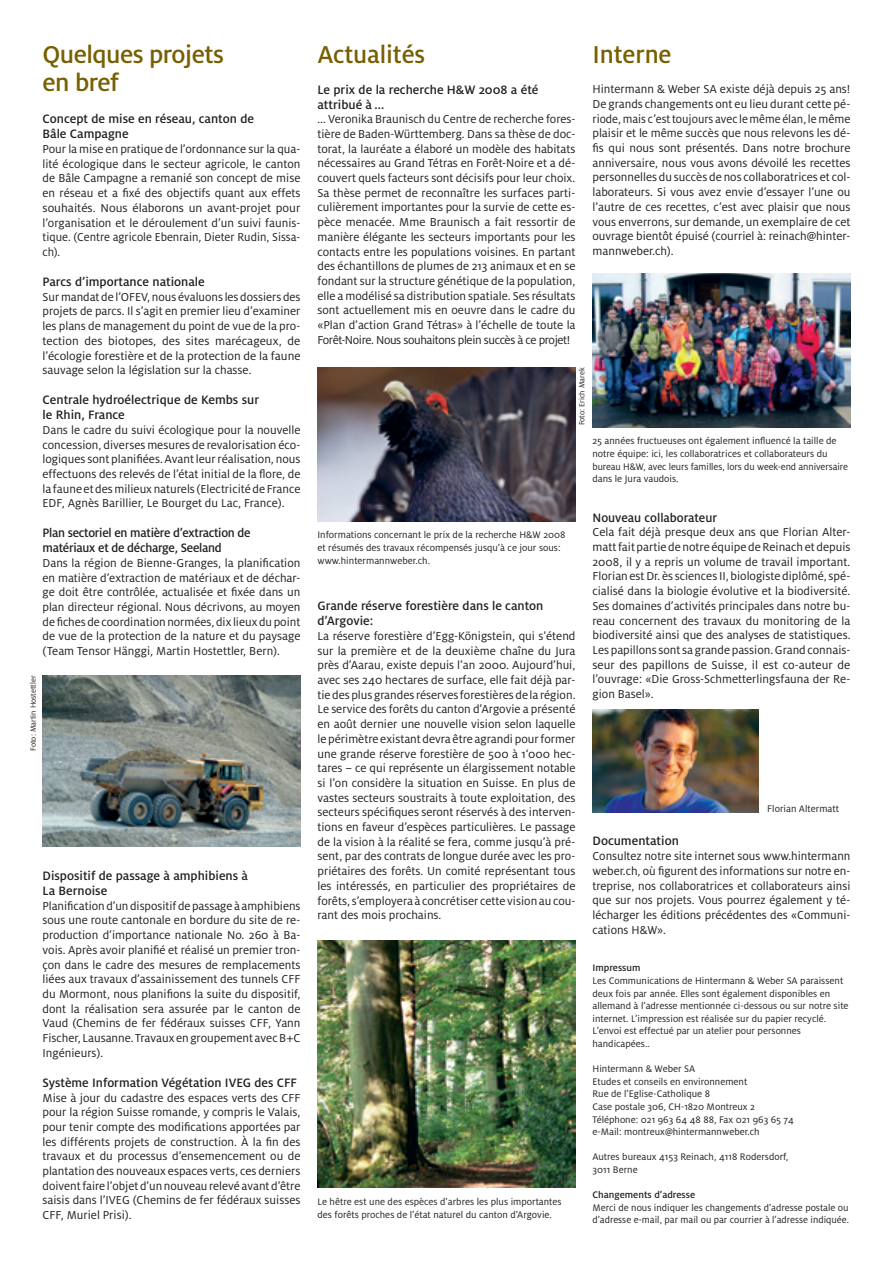
<style>
.page{position:relative;width:893px;height:1263px;background:#fff}
.page>*{position:absolute;margin:0;border:0;box-sizing:border-box;transform-origin:0 0}
.Titel_letzte_Seite{font:500 27px/28.5px "Milo";letter-spacing:-.02em;color:#766000}
.medium_kleiner_titel{font:500 13.5px/15px "Milo";color:#231f20}
.medium_kleiner_titel-2{font:500 13.5px/15px "Milo";letter-spacing:-.02em;color:#231f20}
.lauf_klein{font:12.75px/14.7px "Milo";color:#231f20;text-align:justify}
.Impressum{font:10.5px/12.6px "Milo";color:#231f20}
.Bildlegende{font:10.5px/12.6px "Milo";color:#231f20}
.Impressum-2{font:500 10.5px "Milo";color:#231f20}
.Foto{font:8.25px "Milo";color:#231f20}
</style>
<div class="page">
<img style="left:592px;top:273px;width:258px;height:154px">
<img style="left:592px;top:709px;width:167px;height:103px">
<img style="left:317px;top:940px;width:258px;height:247px">
<img style="left:317px;top:367px;width:258px;height:154px">
<img style="left:43px;top:675px;width:257px;height:171px">
<p class="Titel_letzte_Seite" style="left:43px;top:40px;width:183px">Quelques projets en bref</p>
<p class="medium_kleiner_titel" style="left:43px;top:111px;width:213px">Concept de mise en réseau, canton de</p>
<p class="medium_kleiner_titel" style="left:43px;top:126px;width:88px">Bâle Campagne</p>
<p class="lauf_klein" style="left:43px;top:142px;width:259px;text-align:left">Pour la mise en pratique de l’ordonnance sur la qua&shy;lité écologique dans le secteur agricole, le canton de Bâle Campagne a remanié son concept de mise en réseau et a fixé des objectifs quant aux effets souhaités. Nous élaborons un avant-projet pour l’organisation et le déroulement d’un suivi faunis&shy;tique. (Centre agricole Ebenrain, Dieter Rudin, Sissa&shy;ch).</p>
<p class="medium_kleiner_titel" style="left:43px;top:274px;width:164px">Parcs d’importance nationale</p>
<p class="lauf_klein" style="left:43px;top:289px;width:259px">Sur mandat de l’OFEV, nous évaluons les dossiers des projets de parcs. Il s’agit en premier lieu d’examiner les plans de management du point de vue de la pro&shy;tection des biotopes, des sites marécageux, de l’écologie forestière et de la protection de la faune sauvage selon la législation sur la chasse.</p>
<p class="medium_kleiner_titel" style="left:43px;top:392px;width:218px">Centrale hydroélectrique de Kembs sur le Rhin, France</p>
<p class="lauf_klein" style="left:43px;top:422px;width:259px">Dans le cadre du suivi écologique pour la nouvelle concession, diverses mesures de revalorisation éco&shy;logiques sont planifiées. Avant leur réalisation, nous effectuons des relevés de l’état initial de la flore, de la faune et des milieux naturels (Electricité de France EDF, Agnès Barillier, Le Bourget du Lac, France).</p>
<p class="medium_kleiner_titel-2" style="left:43px;top:525px;width:210px">Plan sectoriel en matière d’extraction de matériaux et de décharge, Seeland</p>
<p class="lauf_klein" style="left:43px;top:555px;width:259px">Dans la région de Bienne-Granges, la planification en matière d’extraction de matériaux et de déchar&shy;ge doit être contrôlée, actualisée et fixée dans un plan directeur régional. Nous décrivons, au moyen de fiches de coordination normées, dix lieux du point de vue de la protection de la nature et du paysage (Team Tensor Hänggi, Martin Hostettler, Bern).</p>
<p class="Foto" style="left:28px;top:751px;width:77px;rotate:-90deg">Foto: Martin Hostettler</p>
<p class="medium_kleiner_titel" style="left:43px;top:868px;width:207px">Dispositif de passage à amphibiens à<br>La Bernoise</p>
<p class="lauf_klein" style="left:43px;top:898px;width:259px">Planification d’un dispositif de passage à amphibiens sous une route cantonale en bordure du site de re&shy;production d’importance nationale No. 260 à Ba&shy;vois. Après avoir planifié et réalisé un premier tron&shy;çon dans le cadre des mesures de remplacements liées aux travaux d’assainissement des tunnels CFF du Mormont, nous planifions la suite du dispositif, dont la réalisation sera assurée par le canton de Vaud (Chemins de fer fédéraux suisses CFF, Yann Fischer, Lausanne. Travaux en groupement avec B+C Ingénieurs).</p>
<p class="medium_kleiner_titel" style="left:43px;top:1075px;width:256px">Système Information Végétation IVEG des CFF</p>
<p class="lauf_klein" style="left:43px;top:1090px;width:259px">Mise à jour du cadastre des espaces verts des CFF pour la région Suisse romande, y compris le Valais, pour tenir compte des modifications apportées par les différents projets de construction. À la fin des travaux et du processus d’ensemencement ou de plantation des nouveaux espaces verts, ces derniers doivent faire l’objet d’un nouveau relevé avant d’être saisis dans l’IVEG (Chemins de fer fédéraux suisses CFF, Muriel Prisi).</p>
<p class="Titel_letzte_Seite" style="left:317px;top:40px;width:109px">Actualités</p>
<p class="medium_kleiner_titel" style="left:317px;top:82px;width:223px">Le prix de la recherche H&amp;W 2008 a été attribué à ...</p>
<p class="lauf_klein" style="left:317px;top:112px;width:259px;text-align:left">... Veronika Braunisch du Centre de recherche fores&shy;tière de Baden-Württemberg. Dans sa thèse de doc&shy;torat, la lauréate a élaboré un modèle des habitats nécessaires au Grand Tétras en Forêt-Noire et a dé&shy;couvert quels facteurs sont décisifs pour leur choix.<br>Sa thèse permet de reconnaître les surfaces parti&shy;culièrement importantes pour la survie de cette es&shy;pèce menacée. Mme Braunisch a fait ressortir de manière élégante les secteurs importants pour les contacts entre les populations voisines. En partant des échantillons de plumes de 213 animaux et en se fondant sur la structure génétique de la population, elle a modélisé sa distribution spatiale. Ses résultats sont actuellement mis en oeuvre dans le cadre du «Plan d’action Grand Tétras» à l’échelle de toute la Forêt-Noire. Nous souhaitons plein succès à ce projet!</p>
<p class="Titel_letzte_Seite" style="left:592px;top:40px;width:81px">Interne</p>
<p class="lauf_klein" style="left:592px;top:82px;width:259px">Hintermann &amp; Weber SA existe déjà depuis 25 ans!<br>De grands changements ont eu lieu durant cette pé&shy;riode, mais c’est toujours avec le même élan, le même plaisir et le même succès que nous relevons les dé&shy;fis qui nous sont présentés. Dans notre brochure anniversaire, nous vous avons dévoilé les recettes personnelles du succès de nos collaboratrices et col&shy;laborateurs. Si vous avez envie d’essayer l’une ou l’autre de ces recettes, c’est avec plaisir que nous vous enverrons, sur demande, un exemplaire de cet ouvrage bientôt épuisé (courriel à: reinach@hinter&shy;mannweber.ch).</p>
<p class="Foto" style="left:577px;top:425px;width:59px;rotate:-90deg">Foto: Erich Marek</p>
<p class="Bildlegende" style="left:592px;top:435px;width:257px">25 années fructueuses ont également influencé la taille de notre équipe: ici, les collaboratrices et collaborateurs du bureau H&amp;W, avec leurs familles, lors du week-end anniversaire dans le Jura vaudois.</p>
<p class="Bildlegende" style="left:317px;top:529px;width:250px">Informations concernant le prix de la recherche H&amp;W 2008 et résumés des travaux récompensés jusqu’à ce jour sous: www.hintermannweber.ch.</p>
<p class="medium_kleiner_titel" style="left:317px;top:598px;width:227px">Grande réserve forestière dans le canton d’Argovie:</p>
<p class="lauf_klein" style="left:317px;top:628px;width:259px">La réserve forestière d’Egg-Königstein, qui s’étend sur la première et de la deuxième chaîne du Jura près d’Aarau, existe depuis l’an 2000. Aujourd’hui, avec ses 240 hectares de surface, elle fait déjà par&shy;tie des plus grandes réserves forestières de la région.<br>Le service des forêts du canton d’Argovie a présenté en août dernier une nouvelle vision selon laquelle le périmètre existant devra être agrandi pour former une grande réserve forestière de 500 à 1‘000 hec&shy;tares – ce qui représente un élargissement notable si l’on considère la situation en Suisse. En plus de vastes secteurs soustraits à toute exploitation, des secteurs spécifiques seront réservés à des interven&shy;tions en faveur d’espèces particulières. Le passage de la vision à la réalité se fera, comme jusqu’à pré&shy;sent, par des contrats de longue durée avec les pro&shy;priétaires des forêts. Un comité représentant tous les intéressés, en particulier des propriétaires de forêts, s’employera à concrétiser cette vision au cou&shy;rant des mois prochains.</p>
<p class="Bildlegende" style="left:317px;top:1196px;width:246px">Le hêtre est une des espèces d’arbres les plus importantes des forêts proches de l’état naturel du canton d’Argovie.</p>
<p class="medium_kleiner_titel" style="left:592px;top:510px;width:126px">Nouveau collaborateur</p>
<p class="lauf_klein" style="left:592px;top:525px;width:259px">Cela fait déjà presque deux ans que Florian Alter&shy;matt fait partie de notre équipe de Reinach et depuis 2008, il y a repris un volume de travail important.<br>Florian est Dr. ès sciences II, biologiste diplômé, spé&shy;cialisé dans la biologie évolutive et la biodiversité.<br>Ses domaines d’activités principales dans notre bu&shy;reau concernent des travaux du monitoring de la biodiversité ainsi que des analyses de statistiques.<br>Les papillons sont sa grande passion. Grand connais&shy;seur des papillons de Suisse, il est co-auteur de l’ouvrage: «Die Gross-Schmetterlingsfauna der Re&shy;gion Basel».</p>
<p class="Bildlegende" style="left:767px;top:802px;width:73px">Florian Altermatt</p>
<p class="medium_kleiner_titel" style="left:592px;top:833px;width:88px">Documentation</p>
<p class="lauf_klein" style="left:592px;top:849px;width:259px">Consultez notre site internet sous www.hintermann weber.ch, où figurent des informations sur notre en&shy;treprise, nos collaboratrices et collaborateurs ainsi que sur nos projets. Vous pourrez également y té&shy;lécharger les éditions précédentes des «Communi&shy;cations H&amp;W».</p>
<p class="Impressum-2" style="left:592px;top:962px;width:50px">Impressum</p>
<p class="Impressum" style="left:592px;top:974px;width:258px">Les Communications de Hintermann &amp; Weber SA paraissent deux fois par année. Elles sont également disponibles en allemand à l’adresse mentionnée ci-dessous ou sur notre site internet. L’impression est réalisée sur du papier recyclé.<br>L’envoi est effectué par un atelier pour personnes handicapées..</p>
<p class="Impressum" style="left:592px;top:1062px;width:104px">Hintermann &amp; Weber SA</p>
<p class="Impressum" style="left:592px;top:1075px;width:156px">Etudes et conseils en environnement</p>
<p class="Impressum" style="left:592px;top:1088px;width:119px">Rue de l’Eglise-Catholique 8</p>
<p class="Impressum" style="left:592px;top:1100px;width:164px">Case postale 306, CH-1820 Montreux 2</p>
<p class="Impressum" style="left:592px;top:1113px;width:203px">Téléphone: 021 963 64 48 88, Fax 021 963 65 74</p>
<p class="Impressum" style="left:592px;top:1125px;width:169px">e-Mail: montreux@hintermannweber.ch</p>
<p class="Impressum" style="left:592px;top:1151px;width:197px">Autres bureaux 4153 Reinach, 4118 Rodersdorf,</p>
<p class="Impressum" style="left:592px;top:1163px;width:47px">3011 Berne</p>
<p class="Impressum-2" style="left:592px;top:1189px;width:104px">Changements d’adresse</p>
<p class="Impressum" style="left:592px;top:1201px;width:258px">Merci de nous indiquer les changements d’adresse postale ou d’adresse e-mail, par mail ou par courrier à l’adresse indiquée.</p>
</div>
